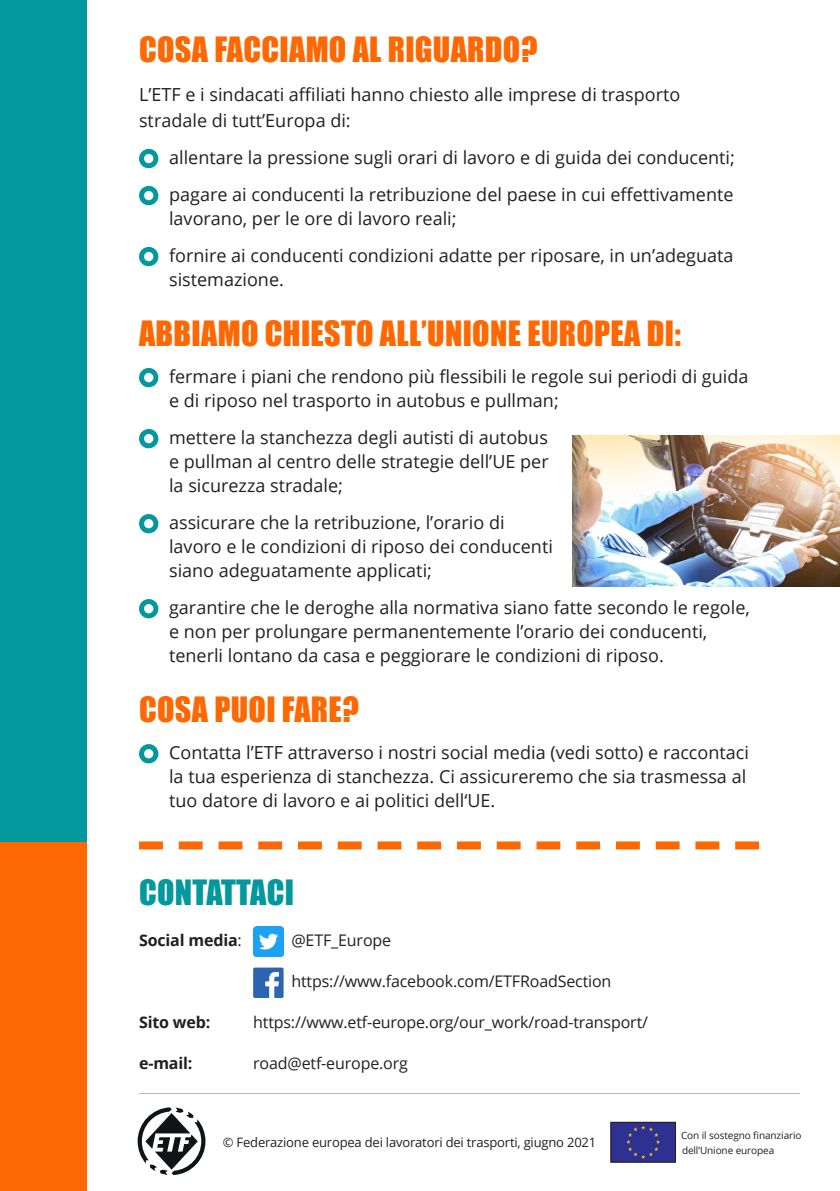
<style>
.page{position:relative;width:840px;height:1191px;background:#fff}
.page>*{position:absolute;margin:0;border:0;box-sizing:border-box;transform-origin:0 0}
._6_B-head{font:32px "Impact";letter-spacing:.01em;color:#fd6803}
._2_Item{font:32px "Impact";letter-spacing:.01em;color:#03989e}
._2_Item-2{font:18px/24px "Open Sans";color:#231f20}
._1_fullout{font:18px/26px "Open Sans";color:#231f20}
.t1{font:16px "Open Sans";letter-spacing:-.01em;color:#231f20}
.t2{font:700 16px "Open Sans";letter-spacing:-.01em;color:#231f20}
._2_FirstPara{font:13px "Open Sans";letter-spacing:-.015em;color:#231f20}
.t3{font:10px/14.6px "Open Sans";letter-spacing:-.01em;color:#231f20}
.s1{font-weight:400}
</style>
<div class="page">
<svg style="left:139px;top:149px;width:19px;height:19px"></svg>
<svg style="left:139px;top:186px;width:19px;height:19px"></svg>
<svg style="left:139px;top:247px;width:19px;height:19px"></svg>
<svg style="left:139px;top:368px;width:19px;height:19px"></svg>
<svg style="left:139px;top:429px;width:19px;height:19px"></svg>
<svg style="left:139px;top:514px;width:19px;height:19px"></svg>
<svg style="left:139px;top:599px;width:19px;height:19px"></svg>
<svg style="left:139px;top:744px;width:19px;height:19px"></svg>
<div style="left:0;top:0;width:86px;height:1191px;background:#03989e"></div>
<img style="left:572px;top:435px;width:267px;height:152px">
<div style="left:0;top:842px;width:86px;height:349px;background:#fd6803"></div>
<div style="left:610px;top:1122px;width:65px;height:40px;background:#2e3092"></div>
<div style="left:610px;top:1122px;width:65px;height:40px;border:1px solid #231f20"></div>
<svg style="left:626px;top:1125px;width:33px;height:33px"></svg>
<hr style="left:139px;top:1093px;width:660px;height:1px;background:#bbb8cf">
<img style="left:253px;top:926px;width:30px;height:31px">
<svg style="left:253px;top:967px;width:30px;height:31px"></svg>
<svg style="left:139px;top:841px;width:619px;height:8px"></svg>
<svg style="left:137px;top:1107px;width:68px;height:68px"></svg>
<p class="_6_B-head" style="left:139px;top:25px;width:400px">COSA FACCIAMO AL RIGUARDO?</p>
<p class="_1_fullout" style="left:139px;top:81px;width:542px">L’ETF e i sindacati affiliati hanno chiesto alle imprese di trasporto stradale di tutt’Europa di:</p>
<p class="_2_Item-2" style="left:169px;top:145px;width:567px">allentare la pressione sugli orari di lavoro e di guida dei conducenti;</p>
<p class="_2_Item-2" style="left:169px;top:182px;width:565px">pagare ai conducenti la retribuzione del paese in cui effettivamente lavorano, per le ore di lavoro reali;</p>
<p class="_2_Item-2" style="left:169px;top:243px;width:565px">fornire ai conducenti condizioni adatte per riposare, in un’adeguata sistemazione.</p>
<p class="_6_B-head" style="left:139px;top:309px;width:543px">ABBIAMO CHIESTO ALL’UNIONE EUROPEA DI:</p>
<p class="_2_Item-2" style="left:169px;top:364px;width:580px">fermare i piani che rendono più flessibili le regole sui periodi di guida e di riposo nel trasporto in autobus e pullman;</p>
<p class="_2_Item-2" style="left:169px;top:425px;width:381px;text-align:justify">mettere la stanchezza degli autisti di autobus e pullman al centro delle strategie dell’UE per la sicurezza stradale;</p>
<p class="_2_Item-2" style="left:169px;top:510px;width:385px">assicurare che la retribuzione, l’orario di lavoro e le condizioni di riposo dei conducenti siano adeguatamente applicati;</p>
<p class="_2_Item-2" style="left:169px;top:595px;width:582px">garantire che le deroghe alla normativa siano fatte secondo le regole, e non per prolungare permanentemente l’orario dei conducenti, tenerli lontano da casa e peggiorare le condizioni di riposo.</p>
<p class="_6_B-head" style="left:139px;top:685px;width:221px">COSA PUOI FARE?</p>
<p class="_2_Item-2" style="left:169px;top:740px;width:581px">Contatta l’ETF attraverso i nostri social media (vedi sotto) e raccontaci la tua esperienza di stanchezza. Ci assicureremo che sia trasmessa al tuo datore di lavoro e ai politici dell‘UE.</p>
<p class="_2_Item" style="left:139px;top:868px;width:156px">CONTATTACI</p>
<p class="t2" style="left:139px;top:929px;width:104px">Social media<span class="s1">:</span></p>
<p class="t1" style="left:291px;top:929px;width:101px">@ETF_Europe</p>
<p class="t1" style="left:291px;top:970px;width:321px">https://www.facebook.com/ETFRoadSection</p>
<p class="t2" style="left:139px;top:1011px;width:73px">Sito web:</p>
<p class="t1" style="left:253px;top:1011px;width:396px">https://www.etf-europe.org/our_work/road-transport/</p>
<p class="t2" style="left:139px;top:1052px;width:55px">e-mail:</p>
<p class="t1" style="left:253px;top:1052px;width:156px">road@etf-europe.org</p>
<p class="_2_FirstPara" style="left:223px;top:1133px;width:375px">© Federazione europea dei lavoratori dei trasporti, giugno 2021</p>
<p class="t3" style="left:680px;top:1127px;width:122px">Con il sostegno finanziario dell’Unione europea</p>
</div>
